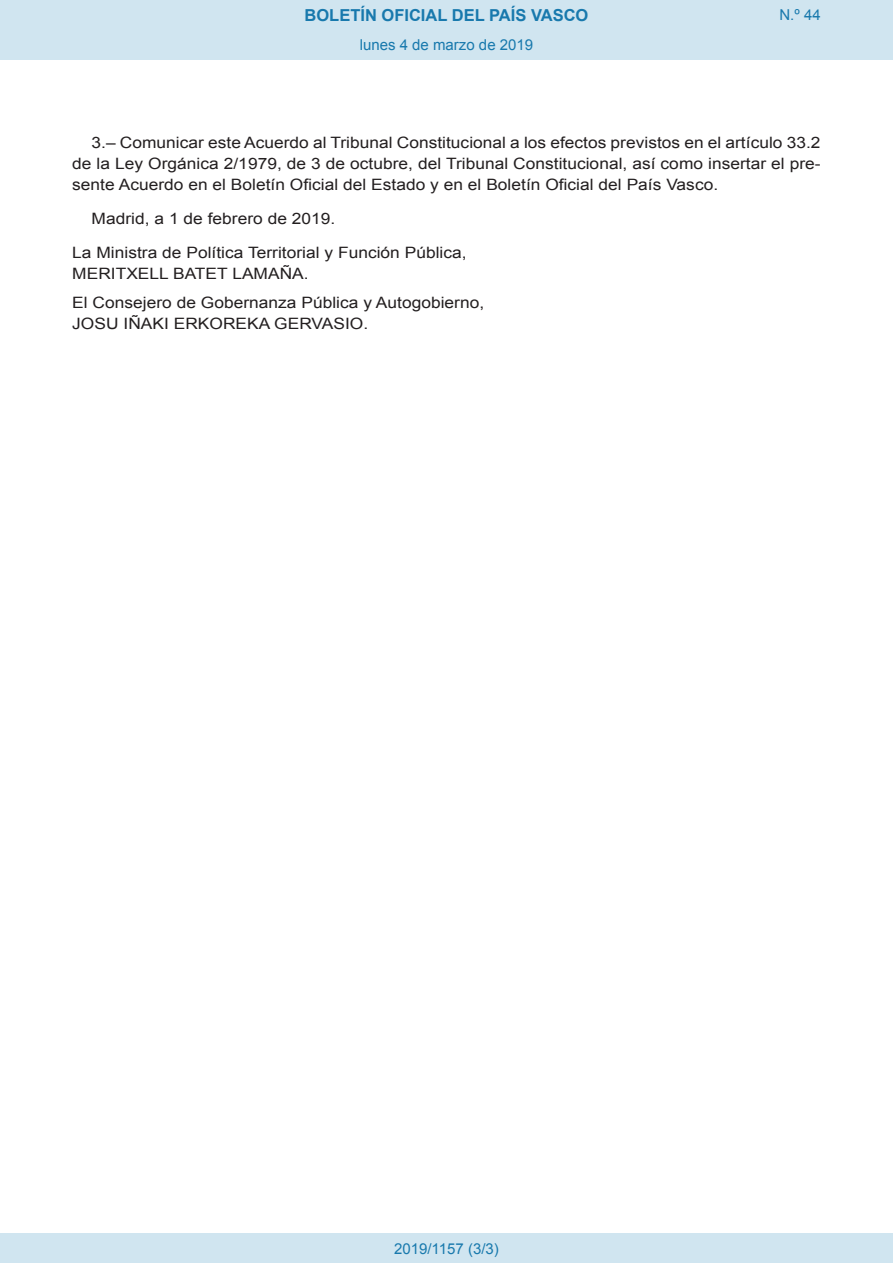
<style>
.page{position:relative;width:893px;height:1263px;background:#fff}
.page>*{position:absolute;margin:0;border:0;box-sizing:border-box;transform-origin:0 0}
.t1{font:700 16.5px "Arial";color:#1879ad}
.BOPVDetalle{font:15.6px/21px "Arial";color:#231f20;text-align:justify;scale:1.11 1}
.BOPVFirmaPuesto{font:15.6px "Arial";color:#231f20;scale:1.11 1}
.BOPVFirmaNombre{font:15.6px "Arial";color:#231f20;scale:1.11 1}
.BOPVFirmaLugFec{font:15.6px "Arial";color:#231f20;scale:1.11 1}
.Paginacion_Centro{font:15px "Arial";color:#1879ad}
</style>
<div class="page">
<div style="left:0;top:0;width:893px;height:60px;background:#d0e5f0"></div>
<div style="left:0;top:1233px;width:893px;height:30px;background:#d0e5f0"></div>
<p class="t1" style="left:305px;top:4px;width:285px">BOLETÍN OFICIAL DEL PAÍS VASCO</p>
<p class="Paginacion_Centro" style="left:360px;top:35px;width:175px">lunes 4 de marzo de 2019</p>
<p class="Paginacion_Centro" style="left:779px;top:5px;width:43px">N.º 44</p>
<p class="BOPVDetalle" style="left:72px;top:132px;width:676px;text-indent:19px">3.– Comunicar este Acuerdo al Tribunal Constitucional a los efectos previstos en el artículo 33.2 de la Ley Orgánica 2/1979, de 3 de octubre, del Tribunal Constitucional, así como insertar el pre&shy;sente Acuerdo en el Boletín Oficial del Estado y en el Boletín Oficial del País Vasco.</p>
<p class="BOPVFirmaLugFec" style="left:92px;top:208px;width:221px">Madrid, a 1 de febrero de 2019.</p>
<p class="BOPVFirmaPuesto" style="left:72px;top:242px;width:357px">La Ministra de Política Territorial y Función Pública,</p>
<p class="BOPVFirmaNombre" style="left:72px;top:263px;width:214px">MERITXELL BATET LAMAÑA.</p>
<p class="BOPVFirmaPuesto" style="left:72px;top:292px;width:373px">El Consejero de Gobernanza Pública y Autogobierno,</p>
<p class="BOPVFirmaNombre" style="left:72px;top:313px;width:268px">JOSU IÑAKI ERKOREKA GERVASIO.</p>
<p class="Paginacion_Centro" style="left:394px;top:1238px;width:106px">2019/1157 (3/3)</p>
</div>
